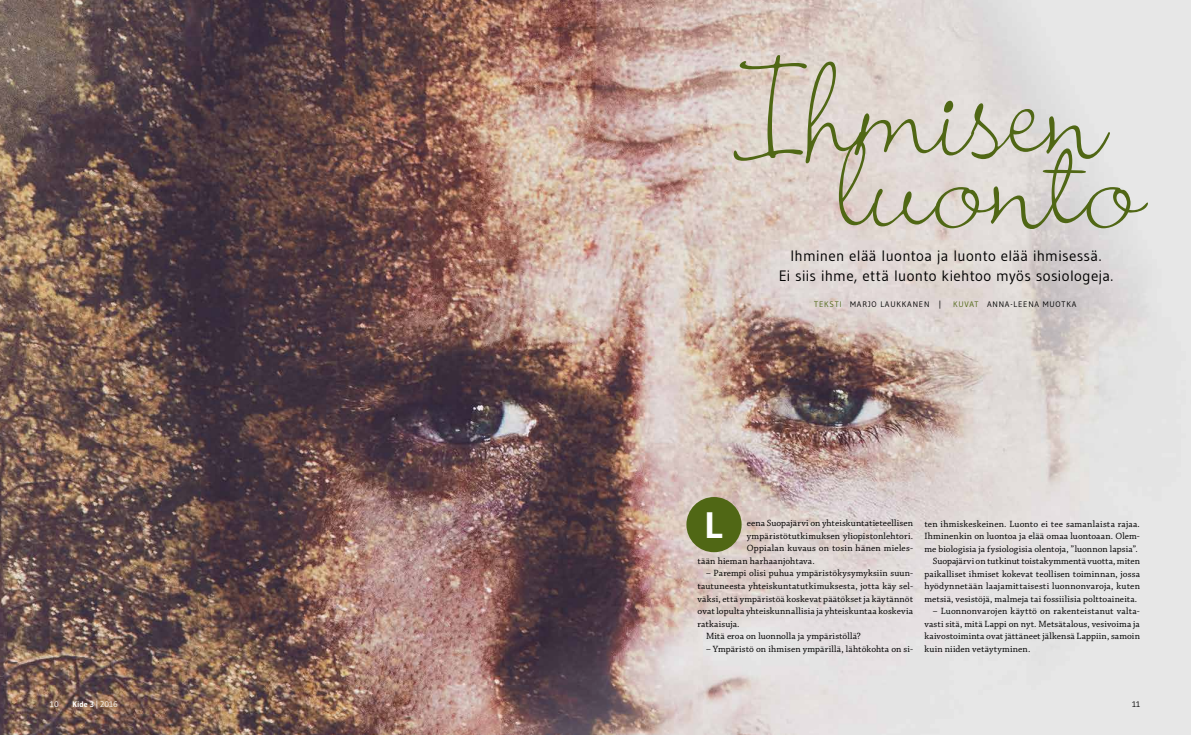
<style>
.page{position:relative;width:1191px;height:735px;background:#fff}
.page>*{position:absolute;margin:0;border:0;box-sizing:border-box;transform-origin:0 0}
.t1{font:300 170.8px "Wendy LP Std";letter-spacing:.005em;color:#506715}
.t2{font:700 36.8px "Gudea";color:#fff}
.t3{font:15px/20px "Gudea";letter-spacing:.02em;color:#000;text-align:center}
.t4{font:9.5px/12.5px "Chaparral Pro";letter-spacing:.015em;color:#000;text-align:right}
.t5{font:8px "Gudea";letter-spacing:.1em;color:#000}
.t6{font:700 8px "Gudea";color:#fff}
.t7{font:8px "Gudea";color:#fff}
.s1{color:#506715}
.s2{font-weight:400}
</style>
<div class="page">
<img style="left:0;top:0;width:1191px;height:734px">
<div style="left:686px;top:496px;width:55px;height:56px;background:#506715;border-radius:50%"></div>
<h1 class="t1" style="left:733px;top:19px;width:376px">Ihmisen</h1>
<h1 class="t1" style="left:838px;top:89px;width:309px">luonto</h1>
<h3 class="t3" style="left:778px;top:245px;width:336px">Ihminen elää luontoa ja luonto elää ihmisessä.<br>Ei siis ihme, että luonto kiehtoo myös sosiologeja.</h3>
<p class="t5" style="left:814px;top:298px;width:128px"><span class="s1">TEKSTI</span> MARJO LAUKKANEN |</p>
<p class="t5" style="left:953px;top:298px;width:125px"><span class="s1">KUVAT</span> ANNA-LEENA MUOTKA</p>
<h2 class="t2" style="left:704px;top:501px;width:19px">L</h2>
<p class="t4" style="left:924px;top:517px;width:217px">ten ihmiskeskeinen. Luonto ei tee samanlaista rajaa.<br>Ihminenkin on luontoa ja elää omaa luontoaan. Olem&shy;me biologisia ja fysiologisia olentoja, ”luonnon lapsia”.<br>Suopajärvi on tutkinut toistakymmentä vuotta, miten paikalliset ihmiset kokevat teollisen toiminnan, jossa hyödynnetään laajamittaisesti luonnonvaroja, kuten metsiä, vesistöjä, malmeja tai fossiilisia polttoaineita.</p>
<p class="t4" style="left:924px;top:605px;width:217px;text-align:justify;text-indent:9px">– Luonnonvarojen käyttö on rakenteistanut valta&shy;vasti sitä, mitä Lappi on nyt. Metsätalous, vesivoima ja kaivostoiminta ovat jättäneet jälkensä Lappiin, samoin kuin niiden vetäytyminen.</p>
<p class="t4" style="left:747px;top:517px;width:168px">eena Suopajärvi on yhteiskuntatieteellisen</p>
<p class="t4" style="left:747px;top:529px;width:168px">ympäristötutkimuksen yliopistonlehtori.</p>
<p class="t4" style="left:747px;top:542px;width:168px">Oppialan kuvaus on tosin hänen mieles-</p>
<p class="t4" style="left:697px;top:554px;width:119px">tään hieman harhaanjohtava.</p>
<p class="t4" style="left:706px;top:567px;width:208px">– Parempi olisi puhua ympäristökysymyksiin suun-</p>
<p class="t4" style="left:697px;top:579px;width:217px">tautuneesta yhteiskuntatutkimuksesta, jotta käy sel-</p>
<p class="t4" style="left:697px;top:592px;width:217px">väksi, että ympäristöä koskevat päätökset ja käytännöt</p>
<p class="t4" style="left:697px;top:604px;width:217px">ovat lopulta yhteiskunnallisia ja yhteiskuntaa koskevia</p>
<p class="t4" style="left:697px;top:617px;width:44px">ratkaisuja.</p>
<p class="t4" style="left:706px;top:629px;width:156px">Mitä eroa on luonnolla ja ympäristöllä?</p>
<p class="t4" style="left:706px;top:642px;width:208px">– Ympäristö on ihmisen ympärillä, lähtökohta on si-</p>
<p class="t7" style="left:50px;top:698px;width:10px">10</p>
<p class="t6" style="left:73px;top:698px;width:47px">Kide 3 <span class="s2">| 2016</span></p>
<p class="t5" style="left:1132px;top:698px;width:10px">11</p>
</div>
